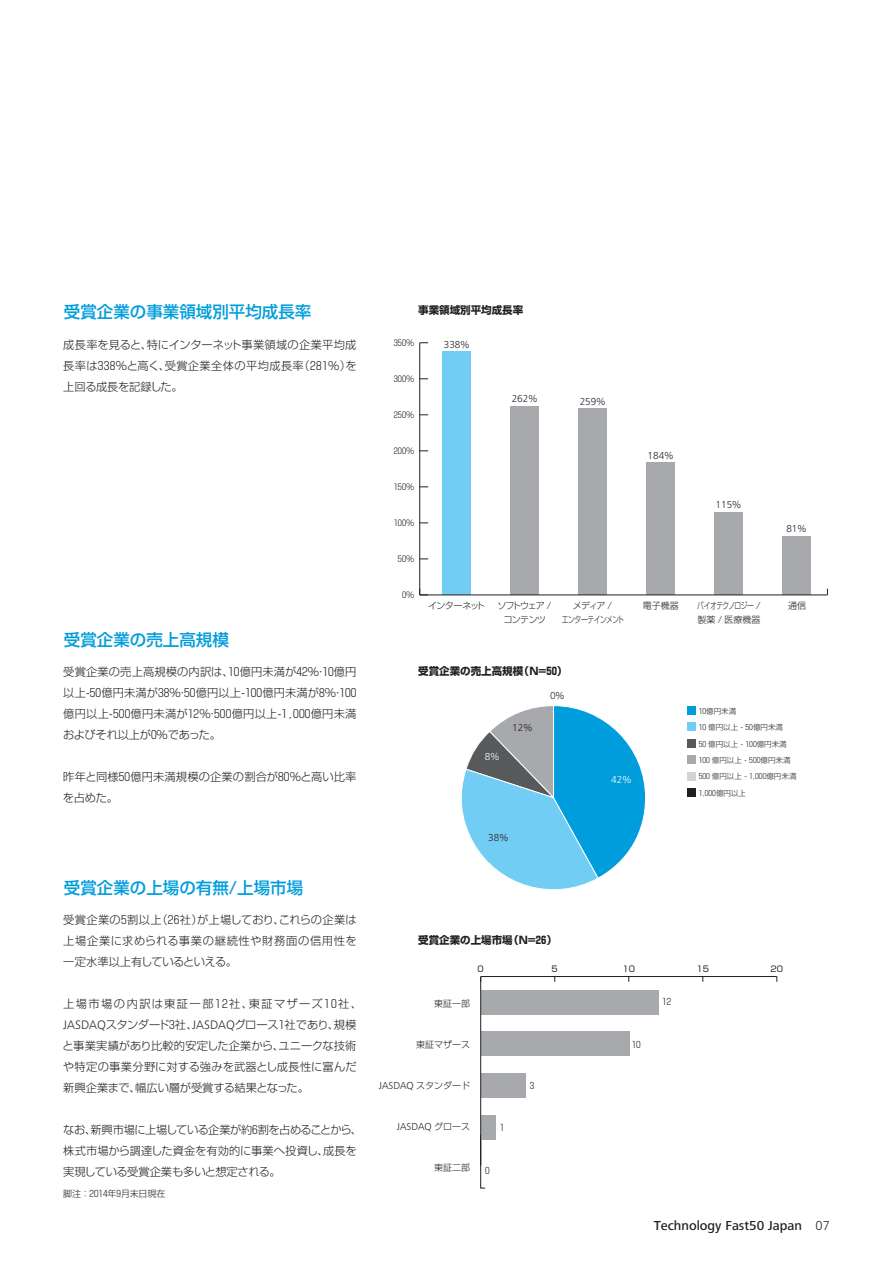
<style>
.page{position:relative;width:893px;height:1263px;background:#fff}
.page>*{position:absolute;margin:0;border:0;box-sizing:border-box;transform-origin:0 0}
.t1{font:16.5px "Shin Go Pro Medium 90 pv RKSJ H";color:#009ddc}
.t2{font:500 13.5px "Frutiger Next Pro";color:#231f20}
.t3{font:11.25px/21px "Shin Go Pro Light 90 pv RKSJ H";color:#231f20;text-align:justify}
.t4{font:11.25px/21px "Shin Go Pro Light 90 pv RKSJ H";letter-spacing:-.025em;color:#231f20}
.t5{font:300 10.5px "Frutiger Next Pro";color:#231f20}
.t6{font:10.5px "Shin Go Pro Bold 90 pv RKSJ H";color:#231f20}
.t7{font:300 10.5px "Frutiger Next Pro";color:#fff}
.t8{font:9px "Shin Go Pro Light 90 pv RKSJ H";letter-spacing:-.045em;color:#231f20}
.t9{font:9px/13.5px "Shin Go Pro Light 90 pv RKSJ H";letter-spacing:-.045em;color:#231f20;scale:.75 1}
.t10{font:9px/13.5px "Shin Go Pro Light 90 pv RKSJ H";letter-spacing:-.075em;color:#231f20;text-align:center}
.t11{font:9px "Shin Go Pro Light 90 pv RKSJ H";letter-spacing:-.01em;color:#231f20}
.t12{font:9px/13.5px "Shin Go Pro Light 90 pv RKSJ H";letter-spacing:-.1em;color:#231f20;text-align:center}
.t13{font:9px "Shin Go Pro Light 90 pv RKSJ H";letter-spacing:-.065em;color:#231f20}
.t14{font:8.25px "Shin Go Pro Light 90 pv RKSJ H";color:#231f20}
.t15{font:8.25px "Shin Go Pro Regular 90 pv RKSJ H";color:#231f20}
.t16{font:7.5px/16.5px "Shin Go Pro Light 90 pv RKSJ H";color:#231f20}
.s1{font-family:"Frutiger Next Pro";font-weight:300;font-size:12.75px}
.s2{font-family:"Shin Go Pro Light 90 pv RKSJ H";font-weight:400;font-size:9px}
.s3{font-weight:300}
</style>
<div class="page">
<svg style="left:419px;top:342px;width:409px;height:847px"></svg>
<h1 class="t1" style="left:64px;top:306px;width:249px">受賞企業の事業領域別平均成長率</h1>
<p class="t3" style="left:63px;top:335px;width:295px">成長率を見ると、特にインターネット事業領域の企業平均成長率は338%と高く、受賞企業全体の平均成長率（281%）を上回る成長を記録した。</p>
<h1 class="t1" style="left:64px;top:633px;width:166px">受賞企業の売上高規模</h1>
<p class="t3" style="left:63px;top:663px;width:295px">受賞企業の売上高規模の内訳は、10億円未満が42%・10億円以上-50億円未満が38%・50億円以上-100億円未満が8%・100億円以上-500億円未満が12%・500億円以上-1,000億円未満およびそれ以上が0%であった。</p>
<p class="t3" style="left:63px;top:768px;width:295px">昨年と同様50億円未満規模の企業の割合が80%と高い比率を占めた。</p>
<h1 class="t1" style="left:64px;top:881px;width:241px">受賞企業の上場の有無/上場市場</h1>
<p class="t3" style="left:63px;top:911px;width:295px">受賞企業の5割以上（26社）が上場しており、これらの企業は上場企業に求められる事業の継続性や財務面の信用性を一定水準以上有しているといえる。</p>
<p class="t3" style="left:63px;top:995px;width:301px;text-align:left">上場市場の内訳は東証一部12社、東証マザーズ10社、<br><span class="s1">JASDAQ</span>スタンダード3社、<span class="s1">JASDAQ</span>グロース1社であり、規模と事業実績があり比較的安定した企業から、ユニークな技術や特定の事業分野に対する強みを武器とし成長性に富んだ新興企業まで、幅広い層が受賞する結果となった。</p>
<p class="t4" style="left:63px;top:1121px;width:300px">なお、新興市場に上場している企業が約6割を占めることから、株式市場から調達した資金を有効的に事業へ投資し、成長を実現している受賞企業も多いと想定される。</p>
<p class="t11" style="left:63px;top:1190px;width:104px">脚注 ：2014年9月末日現在</p>
<p class="t6" style="left:418px;top:306px;width:106px">事業領域別平均成長率</p>
<p class="t14" style="left:394px;top:339px;width:22px">350%</p>
<p class="t14" style="left:394px;top:375px;width:22px">300%</p>
<p class="t14" style="left:394px;top:411px;width:22px">250%</p>
<p class="t14" style="left:394px;top:448px;width:22px">200%</p>
<p class="t14" style="left:394px;top:484px;width:22px">150%</p>
<p class="t14" style="left:394px;top:520px;width:22px">100%</p>
<p class="t14" style="left:398px;top:556px;width:18px">50%</p>
<p class="t14" style="left:402px;top:592px;width:14px">0%</p>
<p class="t5" style="left:444px;top:341px;width:27px">338%</p>
<p class="t5" style="left:512px;top:395px;width:27px">262%</p>
<p class="t5" style="left:580px;top:398px;width:27px">259%</p>
<p class="t5" style="left:648px;top:452px;width:27px">184%</p>
<p class="t5" style="left:716px;top:501px;width:27px">115%</p>
<p class="t5" style="left:786px;top:525px;width:22px">81%</p>
<p class="t13" style="left:428px;top:602px;width:59px">インターネット</p>
<p class="t12" style="left:498px;top:600px;width:55px">ソフトウェア /コンテンツ</p>
<p class="t10" style="left:562px;top:600px;width:64px">メディア /<br>エンターテインメント</p>
<p class="t8" style="left:643px;top:602px;width:38px">電子機器</p>
<p class="t9" style="left:697px;top:600px;width:86px">バイオテクノロジー /製薬 / 医療機器</p>
<p class="t8" style="left:788px;top:602px;width:19px">通信</p>
<p class="t6" style="left:418px;top:667px;width:151px">受賞企業の売上高規模（N=50）</p>
<p class="t7" style="left:485px;top:753px;width:16px">8%</p>
<p class="t5" style="left:512px;top:724px;width:22px">12%</p>
<p class="t5" style="left:550px;top:692px;width:16px">0%</p>
<p class="t5" style="left:488px;top:834px;width:22px">38%</p>
<p class="t6" style="left:418px;top:936px;width:140px">受賞企業の上場市場（N=26）</p>
<p class="t7" style="left:611px;top:776px;width:22px">42%</p>
<p class="t16" style="left:699px;top:704px;width:93px">10億円未満<br>10 億円以上 - 50億円未満<br>50 億円以上 - 100億円未満<br>100 億円以上 - 500億円未満</p>
<p class="t16" style="left:699px;top:786px;width:49px">1,000億円以上</p>
<p class="t16" style="left:699px;top:769px;width:99px">500 億円以上 - 1,000億円未満</p>
<p class="t8" style="left:434px;top:1000px;width:38px">東証一部</p>
<p class="t8" style="left:416px;top:1041px;width:56px">東証マザース</p>
<p class="t5" style="left:379px;top:1082px;width:93px">JASDAQ <span class="s2">スタンダード</span></p>
<p class="t5" style="left:397px;top:1123px;width:75px">JASDAQ <span class="s2">グロース</span></p>
<p class="t8" style="left:434px;top:1164px;width:38px">東証二部</p>
<p class="t15" style="left:478px;top:966px;width:8px">0</p>
<p class="t15" style="left:552px;top:966px;width:8px">5</p>
<p class="t15" style="left:622px;top:966px;width:14px">10</p>
<p class="t15" style="left:696px;top:966px;width:14px">15</p>
<p class="t15" style="left:771px;top:966px;width:14px">20</p>
<p class="t8" style="left:662px;top:998px;width:10px">12</p>
<p class="t8" style="left:632px;top:1041px;width:10px">10</p>
<p class="t8" style="left:530px;top:1082px;width:6px">3</p>
<p class="t8" style="left:500px;top:1124px;width:6px">1</p>
<p class="t8" style="left:485px;top:1167px;width:6px">0</p>
<p class="t2" style="left:654px;top:1220px;width:178px">Technology Fast50 Japan <span class="s3">07</span></p>
</div>
